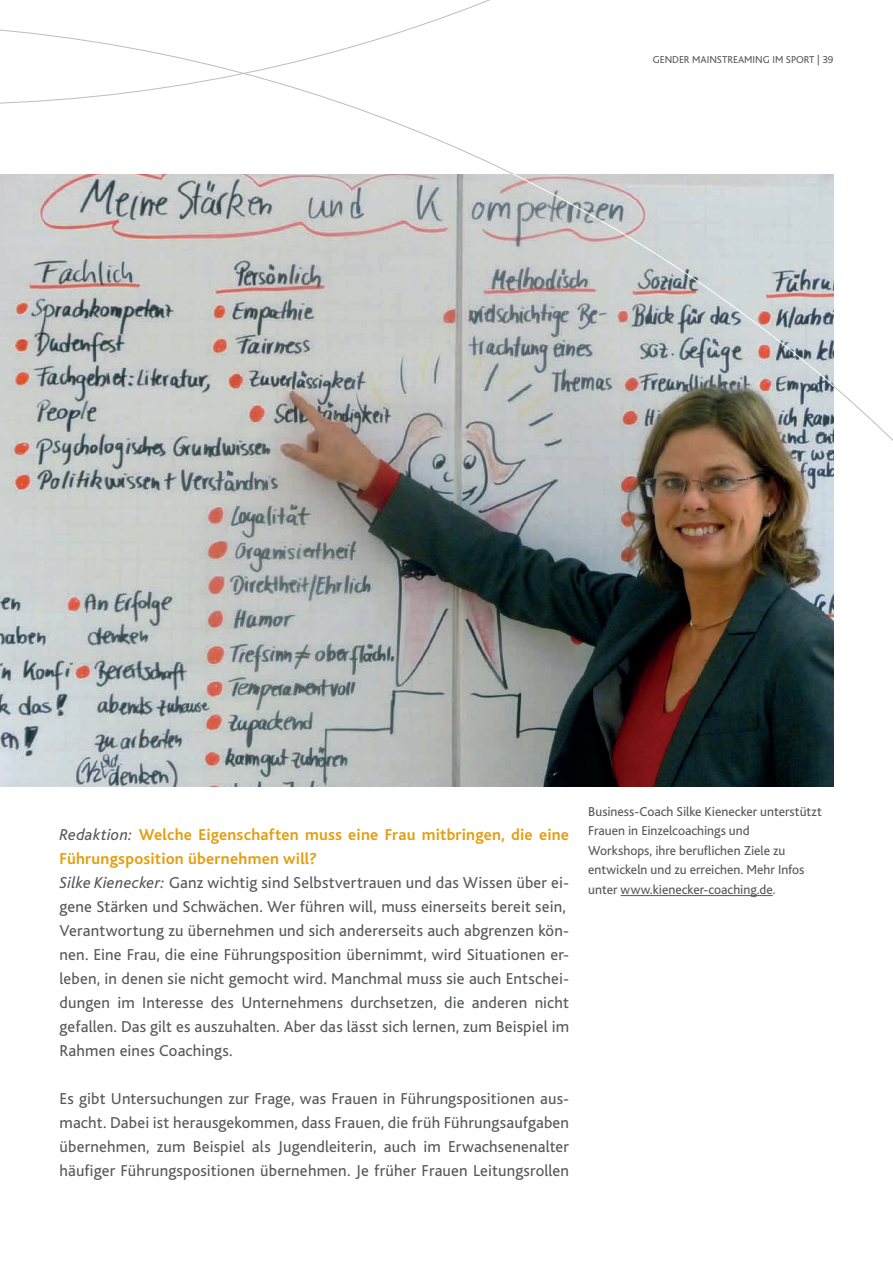
<style>
.page{position:relative;width:893px;height:1263px;background:#fff}
.page>*{position:absolute;margin:0;border:0;box-sizing:border-box;transform-origin:0 0}
.t1{font:16.5px/24px "Bliss";letter-spacing:.01em;color:#57585a}
.t2{font:13.5px/19.5px "Bliss";color:#57585a}
.t3{font:10.5px "Bliss";color:#57585a}
.s1{font-style:italic}
.s2{font-weight:700;color:#e39f13}
</style>
<div class="page">
<svg style="left:0;top:0;width:490px;height:105px"></svg>
<hr style="left:621px;top:895px;width:152px;height:1px;background:#57585a">
<img style="left:0;top:174px;width:833px;height:612px">
<p class="t3" style="left:653px;top:54px;width:182px">GENDER MAINSTREAMING IM SPORT | 39</p>
<p class="t1" style="left:60px;top:823px;width:511px"><span class="s1">Redaktion:</span> <span class="s2">Welche Eigenschaften muss eine Frau mitbringen, die eine Führungsposition übernehmen will?<br></span><span class="s1">Silke Kienecker:</span> Ganz wichtig sind Selbstvertrauen und das Wissen über ei&shy;gene Stärken und Schwächen. Wer führen will, muss einerseits bereit sein, Verantwortung zu übernehmen und sich andererseits auch abgrenzen kön&shy;nen. Eine Frau, die eine Führungsposition übernimmt, wird Situationen er&shy;leben, in denen sie nicht gemocht wird. Manchmal muss sie auch Entschei&shy;dungen im Interesse des Unternehmens durchsetzen, die anderen nicht gefallen. Das gilt es auszuhalten. Aber das lässt sich lernen, zum Beispiel im Rahmen eines Coachings.</p>
<p class="t1" style="left:60px;top:1087px;width:511px;text-align:justify">Es gibt Untersuchungen zur Frage, was Frauen in Führungspositionen aus&shy;macht. Dabei ist herausgekommen, dass Frauen, die früh Führungsaufgaben übernehmen, zum Beispiel als Jugendleiterin, auch im Erwachsenenalter häufiger Führungspositionen übernehmen. Je früher Frauen Leitungsrollen</p>
<p class="t2" style="left:588px;top:802px;width:235px">Business-Coach Silke Kienecker unterstützt Frauen in Einzelcoachings und<br>Workshops, ihre beruflichen Ziele zu entwickeln und zu erreichen. Mehr Infos unter www.kienecker-coaching.de.</p>
</div>
